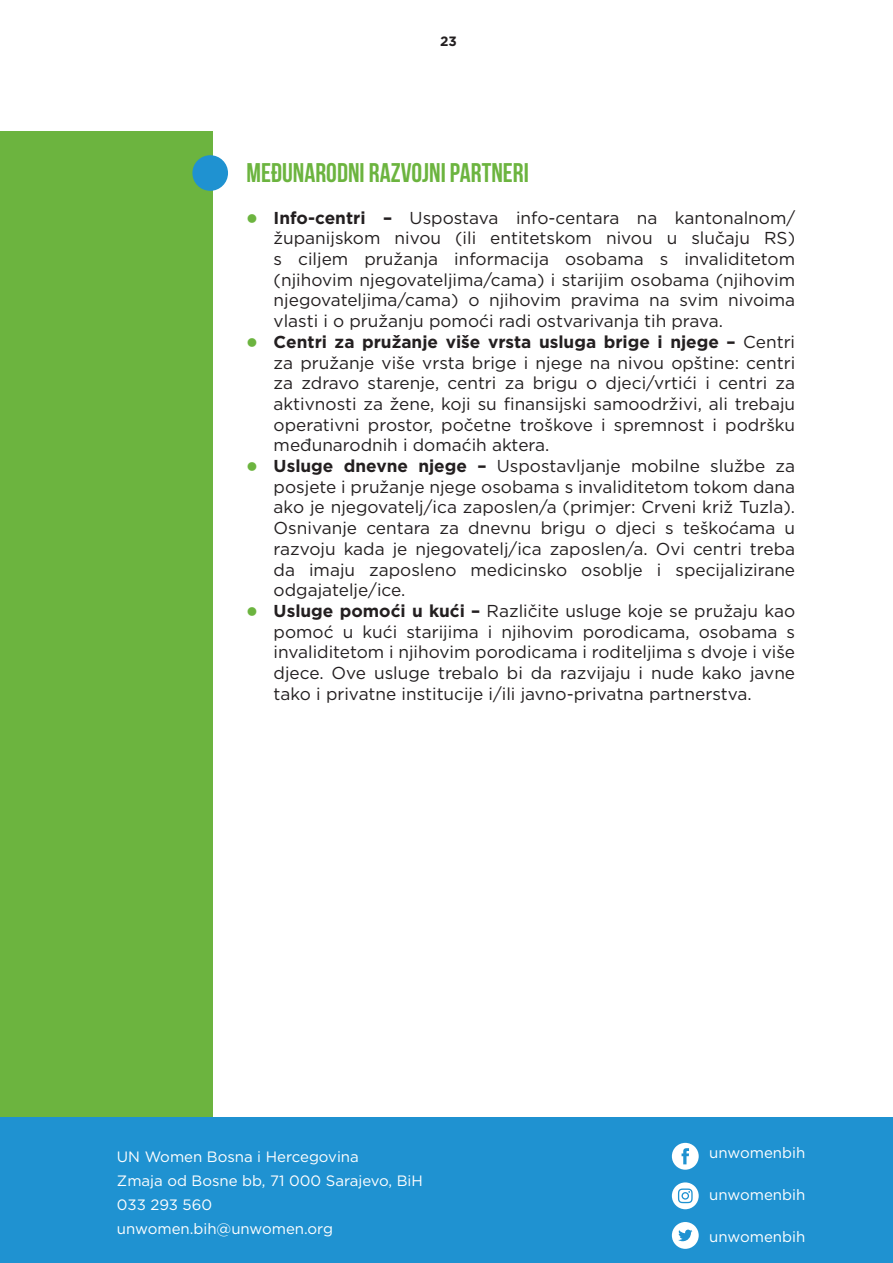
<style>
.page{position:relative;width:893px;height:1263px;background:#fff}
.page>*{position:absolute;margin:0;border:0;box-sizing:border-box;transform-origin:0 0}
.t1{font:700 27px "Bebas Neue";color:#6cb43f}
.t2{font:17.25px/20.7px "Gotham";color:#231f20;text-align:justify}
.t3{font:15px "Gotham";color:#fff}
.t4{font:700 13.5px "Gotham";color:#231f20}
.s1{font-weight:700}
</style>
<div class="page">
<div style="left:0;top:131px;width:213px;height:1011px;background:#6cb43f"></div>
<div style="left:0;top:1117px;width:893px;height:146px;background:#1f92d1"></div>
<svg style="left:672px;top:1222px;width:27px;height:27px"></svg>
<svg style="left:672px;top:1143px;width:27px;height:27px"></svg>
<svg style="left:672px;top:1182px;width:27px;height:27px"></svg>
<div style="left:192px;top:155px;width:36px;height:36px;background:#1f92d1;border-radius:50%"></div>
<p class="t4" style="left:440px;top:32px;width:18px">23</p>
<p class="t1" style="left:247px;top:158px;width:284px">MEĐUNARODNI RAZVOJNI PARTNERI</p>
<p class="t2" style="left:274px;top:207px;width:523px"><span class="s1">Info-centri –</span> Uspostava info-centara na kantonalnom/ županijskom nivou (ili entitetskom nivou u slučaju RS) s ciljem pružanja informacija osobama s invaliditetom (njihovim njegovateljima/cama) i starijim osobama (njihovim njegovateljima/cama) o njihovim pravima na svim nivoima vlasti i o pružanju pomoći radi ostvarivanja tih prava.</p>
<p class="t2" style="left:274px;top:331px;width:523px"><span class="s1">Centri za pružanje više vrsta usluga brige i njege –</span> Centri za pružanje više vrsta brige i njege na nivou opštine: centri za zdravo starenje, centri za brigu o djeci/vrtići i centri za aktivnosti za žene, koji su finansijski samoodrživi, ali trebaju operativni prostor, početne troškove i spremnost i podršku međunarodnih i domaćih aktera.</p>
<p class="t2" style="left:274px;top:455px;width:523px"><span class="s1">Usluge dnevne njege –</span> Uspostavljanje mobilne službe za posjete i pružanje njege osobama s invaliditetom tokom dana ako je njegovatelj/ica zaposlen/a (primjer: Crveni križ Tuzla).<br>Osnivanje centara za dnevnu brigu o djeci s teškoćama u razvoju kada je njegovatelj/ica zaposlen/a. Ovi centri treba da imaju zaposleno medicinsko osoblje i specijalizirane odgajatelje/ice.</p>
<p class="t2" style="left:274px;top:600px;width:523px"><span class="s1">Usluge pomoći u kući –</span> Različite usluge koje se pružaju kao pomoć u kući starijima i njihovim porodicama, osobama s invaliditetom i njihovim porodicama i roditeljima s dvoje i više djece. Ove usluge trebalo bi da razvijaju i nude kako javne tako i privatne institucije i/ili javno-privatna partnerstva.</p>
<p class="t3" style="left:117px;top:1147px;width:243px">UN Women Bosna i Hercegovina</p>
<p class="t3" style="left:117px;top:1171px;width:308px">Zmaja od Bosne bb, 71 000 Sarajevo, BiH</p>
<p class="t3" style="left:117px;top:1195px;width:97px">033 293 560</p>
<p class="t3" style="left:117px;top:1219px;width:218px">unwomen.bih@unwomen.org</p>
<p class="t3" style="left:709px;top:1143px;width:98px">unwomenbih</p>
<p class="t3" style="left:709px;top:1185px;width:98px">unwomenbih</p>
<p class="t3" style="left:709px;top:1227px;width:98px">unwomenbih</p>
</div>
